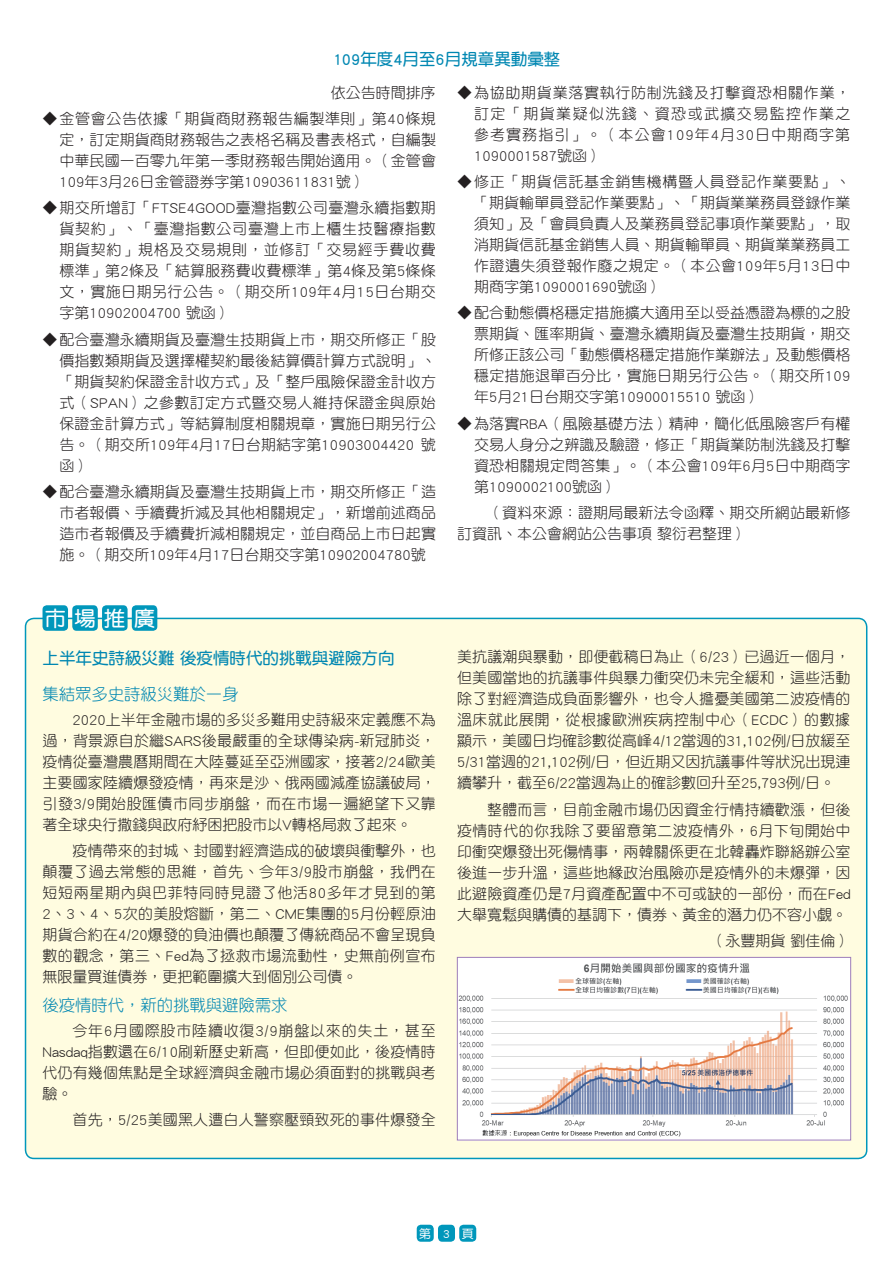
<style>
.page{position:relative;width:893px;height:1263px;background:#fff}
.page>*{position:absolute;margin:0;border:0;box-sizing:border-box;transform-origin:0 0}
.t1{font:21px "DF Yuan Std W7";color:#fff}
.t2{font:16.5px "DF Yuan Std W7";color:#0087b2}
.t3{font:16.5px "DF Yuan Std W3";letter-spacing:-.01em;color:#0087b2}
.t4{font:15px/21px "DF Yuan Std W3";letter-spacing:.005em;color:#231f20;text-align:justify}
.t5{font:12px "DF Yuan Std W5";color:#fff}
</style>
<div class="page">
<div style="left:417px;top:1225px;width:17px;height:17px;background:#0097bb;border-radius:4px"></div>
<div style="left:438px;top:1225px;width:17px;height:17px;background:#0097bb;border-radius:4px"></div>
<div style="left:459px;top:1225px;width:17px;height:17px;background:#0097bb;border-radius:4px"></div>
<div style="left:26px;top:618px;width:841px;height:540px;background:#fffce0;border-radius:9px"></div>
<div style="left:43px;top:605px;width:25px;height:26px;background:#0097bb;border-radius:4px"></div>
<div style="left:72px;top:605px;width:26px;height:26px;background:#0097bb;border-radius:4px"></div>
<div style="left:102px;top:605px;width:26px;height:26px;background:#0097bb;border-radius:4px"></div>
<div style="left:132px;top:605px;width:25px;height:26px;background:#0097bb;border-radius:4px"></div>
<img style="left:459px;top:959px;width:390px;height:179px">
<div style="left:457px;top:957px;width:394px;height:183px;border:1px solid #9d7db8"></div>
<p class="t2" style="left:333px;top:50px;width:229px">109年度4月至6月規章異動彙整</p>
<p class="t4" style="left:474px;top:81px;width:378px;text-indent:-17px">◆為協助期貨業落實執行防制洗錢及打擊資恐相關作業，訂定「期貨業疑似洗錢、資恐或武擴交易監控作業之參考實務指引」。（本公會109年4月30日中期商字第1090001587號函）</p>
<p class="t4" style="left:474px;top:171px;width:378px;text-indent:-17px">◆修正「期貨信託基金銷售機構暨人員登記作業要點」、「期貨輸單員登記作業要點」、「期貨業業務員登錄作業須知」及「會員負責人及業務員登記事項作業要點」，取消期貨信託基金銷售人員、期貨輸單員、期貨業業務員工作證遺失須登報作廢之規定。（本公會109年5月13日中期商字第1090001690號函）</p>
<p class="t4" style="left:474px;top:302px;width:378px;text-indent:-17px">◆配合動態價格穩定措施擴大適用至以受益憑證為標的之股票期貨、匯率期貨、臺灣永續期貨及臺灣生技期貨，期交所修正該公司「動態價格穩定措施作業辦法」及動態價格穩定措施退單百分比，實施日期另行公告。（期交所109年5月21日台期交字第10900015510 號函）</p>
<p class="t4" style="left:474px;top:412px;width:378px;text-indent:-17px">◆為落實RBA（風險基礎方法）精神，簡化低風險客戶有權交易人身分之辨識及驗證，修正「期貨業防制洗錢及打擊資恐相關規定問答集」。（本公會109年6月5日中期商字第1090002100號函）</p>
<p class="t4" style="left:457px;top:502px;width:395px;text-indent:30px">（資料來源：證期局最新法令函釋、期交所網站最新修訂資訊、本公會網站公告事項 黎衍君整理）</p>
<p class="t4" style="left:331px;top:81px;width:107px">依公告時間排序</p>
<p class="t4" style="left:60px;top:108px;width:378px;text-indent:-17px">◆金管會公告依據「期貨商財務報告編製準則」第40條規定，訂定期貨商財務報告之表格名稱及書表格式，自編製中華民國一百零九年第一季財務報告開始適用。（金管會109年3月26日金管證券字第10903611831號）</p>
<p class="t4" style="left:60px;top:197px;width:378px;text-indent:-17px">◆期交所增訂「FTSE4GOOD臺灣指數公司臺灣永續指數期貨契約」、「臺灣指數公司臺灣上市上櫃生技醫療指數期貨契約」規格及交易規則，並修訂「交易經手費收費標準」第2條及「結算服務費收費標準」第4條及第5條條文，實施日期另行公告。（期交所109年4月15日台期交字第10902004700 號函）</p>
<p class="t4" style="left:60px;top:328px;width:378px;text-indent:-17px">◆配合臺灣永續期貨及臺灣生技期貨上市，期交所修正「股價指數類期貨及選擇權契約最後結算價計算方式說明」、「期貨契約保證金計收方式」及「整戶風險保證金計收方式（SPAN）之參數訂定方式暨交易人維持保證金與原始保證金計算方式」等結算制度相關規章，實施日期另行公告。（期交所109年4月17日台期結字第10903004420 號函）</p>
<p class="t4" style="left:60px;top:481px;width:378px;text-indent:-17px">◆配合臺灣永續期貨及臺灣生技期貨上市，期交所修正「造市者報價、手續費折減及其他相關規定」，新增前述商品造市者報價及手續費折減相關規定，並自商品上市日起實施。（期交所109年4月17日台期交字第10902004780號</p>
<h1 class="t1" style="left:45px;top:607px;width:112px">市場推廣</h1>
<p class="t2" style="left:43px;top:649px;width:353px">上半年史詩級災難 後疫情時代的挑戰與避險方向</p>
<p class="t3" style="left:43px;top:685px;width:198px">集結眾多史詩級災難於一身</p>
<p class="t4" style="left:43px;top:708px;width:395px;text-indent:30px">2020上半年金融市場的多災多難用史詩級來定義應不為過，背景源自於繼SARS後最嚴重的全球傳染病-新冠肺炎，疫情從臺灣農曆期間在大陸蔓延至亞洲國家，接著2/24歐美主要國家陸續爆發疫情，再來是沙、俄兩國減產協議破局，引發3/9開始股匯債市同步崩盤，而在市場一遍絕望下又靠著全球央行撒錢與政府紓困把股市以V轉格局救了起來。</p>
<p class="t4" style="left:43px;top:840px;width:395px;text-indent:30px">疫情帶來的封城、封國對經濟造成的破壞與衝擊外，也顛覆了過去常態的思維，首先、今年3/9股市崩盤，我們在短短兩星期內與巴菲特同時見證了他活80多年才見到的第2、3、4、5次的美股熔斷，第二、CME集團的5月份輕原油期貨合約在4/20爆發的負油價也顛覆了傳統商品不會呈現負數的觀念，第三、Fed為了拯救市場流動性，史無前例宣布無限量買進債券，更把範圍擴大到個別公司債。</p>
<p class="t3" style="left:43px;top:996px;width:247px">後疫情時代，新的挑戰與避險需求</p>
<p class="t4" style="left:43px;top:1019px;width:395px;text-indent:30px">今年6月國際股市陸續收復3/9崩盤以來的失土，甚至Nasdaq指數還在6/10刷新歷史新高，但即便如此，後疫情時代仍有幾個焦點是全球經濟與金融市場必須面對的挑戰與考驗。</p>
<p class="t4" style="left:73px;top:1109px;width:365px">首先，5/25美國黑人遭白人警察壓頸致死的事件爆發全</p>
<p class="t4" style="left:457px;top:646px;width:395px">美抗議潮與暴動，即便截稿日為止（6/23）已過近一個月，但美國當地的抗議事件與暴力衝突仍未完全緩和，這些活動除了對經濟造成負面影響外，也令人擔憂美國第二波疫情的溫床就此展開，從根據歐洲疾病控制中心（ECDC）的數據顯示，美國日均確診數從高峰4/12當週的31,102例/日放緩至5/31當週的21,102例/日，但近期又因抗議事件等狀況出現連續攀升，截至6/22當週為止的確診數回升至25,793例/日。</p>
<p class="t4" style="left:457px;top:799px;width:395px;text-indent:30px">整體而言，目前金融市場仍因資金行情持續歡漲，但後疫情時代的你我除了要留意第二波疫情外，6月下旬開始中印衝突爆發出死傷情事，兩韓關係更在北韓轟炸聯絡辦公室後進一步升溫，這些地緣政治風險亦是疫情外的未爆彈，因此避險資產仍是7月資產配置中不可或缺的一部份，而在Fed大舉寬鬆與購債的基調下，債券、黃金的潛力仍不容小覷。</p>
<p class="t4" style="left:710px;top:930px;width:141px">（永豐期貨 劉佳倫）</p>
<p class="t5" style="left:419px;top:1227px;width:13px">第</p>
<p class="t5" style="left:462px;top:1227px;width:13px">頁</p>
</div>
